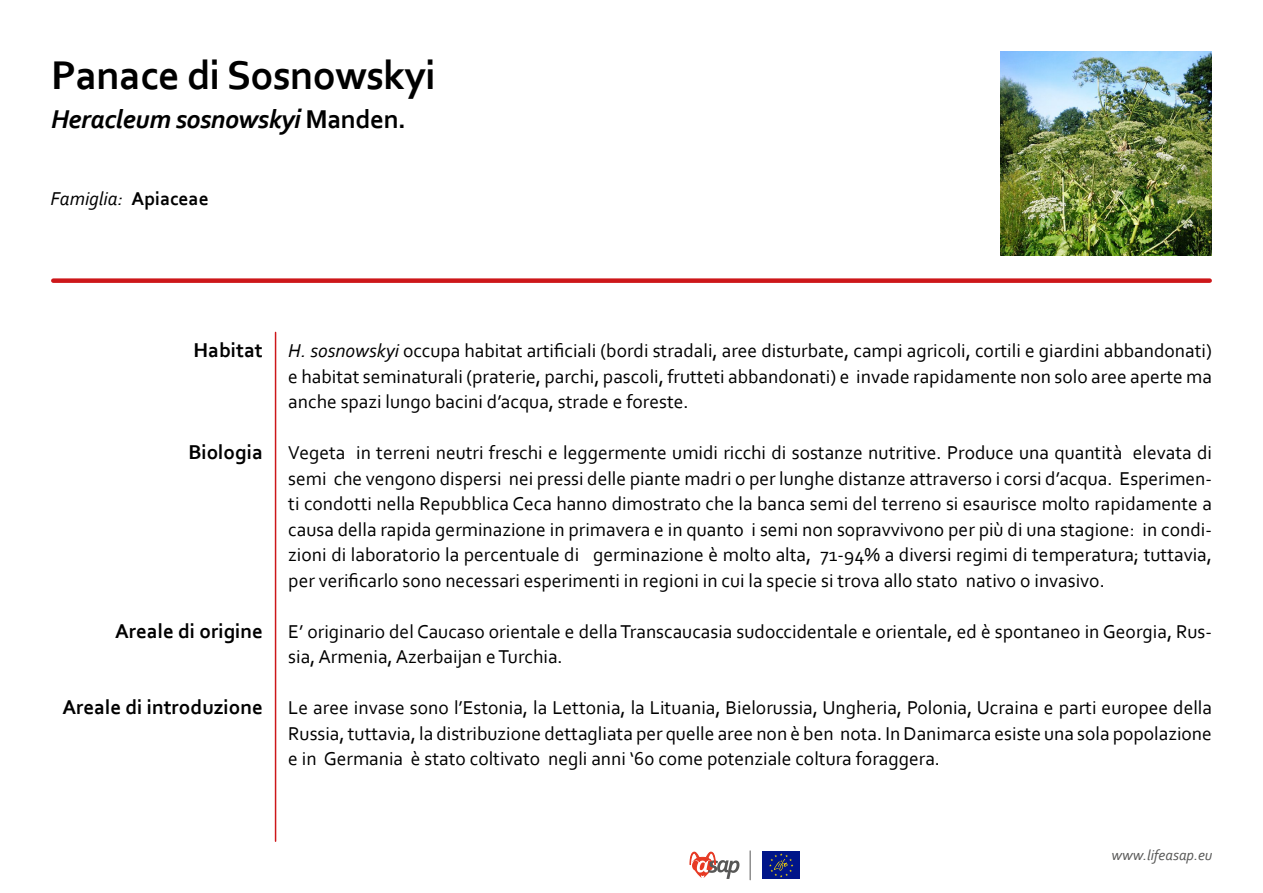
<style>
.page{position:relative;width:1263px;height:893px;background:#fff}
.page>*{position:absolute;margin:0;border:0;box-sizing:border-box;transform-origin:0 0}
.t1{font:700 42px "Corbel";letter-spacing:-.015em;color:#000}
.t2{font:italic 700 27px "Corbel";letter-spacing:-.015em;color:#000}
.t3{font:700 21px "Corbel";color:#000}
.t4{font:19.5px/25.5px "Corbel";color:#000;text-align:justify}
.t5{font:italic 19.5px "Corbel";color:#000}
.t6{font:italic 15px "Corbel";color:#575756}
.s1{font-style:normal}
.s2{font-weight:700;font-style:normal}
.s3{font-style:italic}
</style>
<div class="page">
<div style="left:53px;top:278px;width:1157px;height:5px;background:#cd171a"></div>
<img style="left:1000px;top:51px;width:212px;height:204px">
<hr style="left:275px;top:332px;width:1px;height:509px;background:#cd171a">
<svg style="left:689px;top:851px;width:50px;height:28px"></svg>
<svg style="left:750px;top:851px;width:1px;height:29px"></svg>
<div style="left:762px;top:852px;width:38px;height:27px;background:#001589"></div>
<svg style="left:769px;top:853px;width:24px;height:24px"></svg>
<h1 class="t1" style="left:51px;top:49px;width:386px">Panace di Sosnowskyi</h1>
<h2 class="t2" style="left:51px;top:102px;width:357px">Heracleum sosnowskyi <span class="s1">Manden.</span></h2>
<p class="t5" style="left:51px;top:186px;width:160px">Famiglia: <span class="s2">Apiaceae</span></p>
<p class="t3" style="left:194px;top:337px;width:71px">Habitat</p>
<p class="t3" style="left:188px;top:439px;width:76px">Biologia</p>
<p class="t3" style="left:115px;top:618px;width:149px">Areale di origine</p>
<p class="t3" style="left:62px;top:694px;width:202px">Areale di introduzione</p>
<p class="t4" style="left:288px;top:337px;width:925px"><span class="s3">H. sosnowskyi</span> occupa habitat artificiali (bordi stradali, aree disturbate, campi agricoli, cortili e giardini abbandonati) e habitat seminaturali (praterie, parchi, pascoli, frutteti abbandonati) e invade rapidamente non solo aree aperte ma anche spazi lungo bacini d’acqua, strade e foreste.</p>
<p class="t4" style="left:288px;top:440px;width:925px">Vegeta in terreni neutri freschi e leggermente umidi ricchi di sostanze nutritive. Produce una quantità elevata di semi che vengono dispersi nei pressi delle piante madri o per lunghe distanze attraverso i corsi d’acqua. Esperimen&shy;ti condotti nella Repubblica Ceca hanno dimostrato che la banca semi del terreno si esaurisce molto rapidamente a causa della rapida germinazione in primavera e in quanto i semi non sopravvivono per più di una stagione: in condi&shy;zioni di laboratorio la percentuale di germinazione è molto alta, 71-94% a diversi regimi di temperatura; tuttavia, per verificarlo sono necessari esperimenti in regioni in cui la specie si trova allo stato nativo o invasivo.</p>
<p class="t4" style="left:288px;top:618px;width:925px">E’ originario del Caucaso orientale e della Transcaucasia sudoccidentale e orientale, ed è spontaneo in Georgia, Rus&shy;sia, Armenia, Azerbaijan e Turchia.</p>
<p class="t4" style="left:288px;top:695px;width:925px">Le aree invase sono l’Estonia, la Lettonia, la Lituania, Bielorussia, Ungheria, Polonia, Ucraina e parti europee della Russia, tuttavia, la distribuzione dettagliata per quelle aree non è ben nota. In Danimarca esiste una sola popolazione e in Germania è stato coltivato negli anni ‘60 come potenziale coltura foraggera.</p>
<p class="t6" style="left:1111px;top:846px;width:102px">www.lifeasap.eu</p>
</div>
